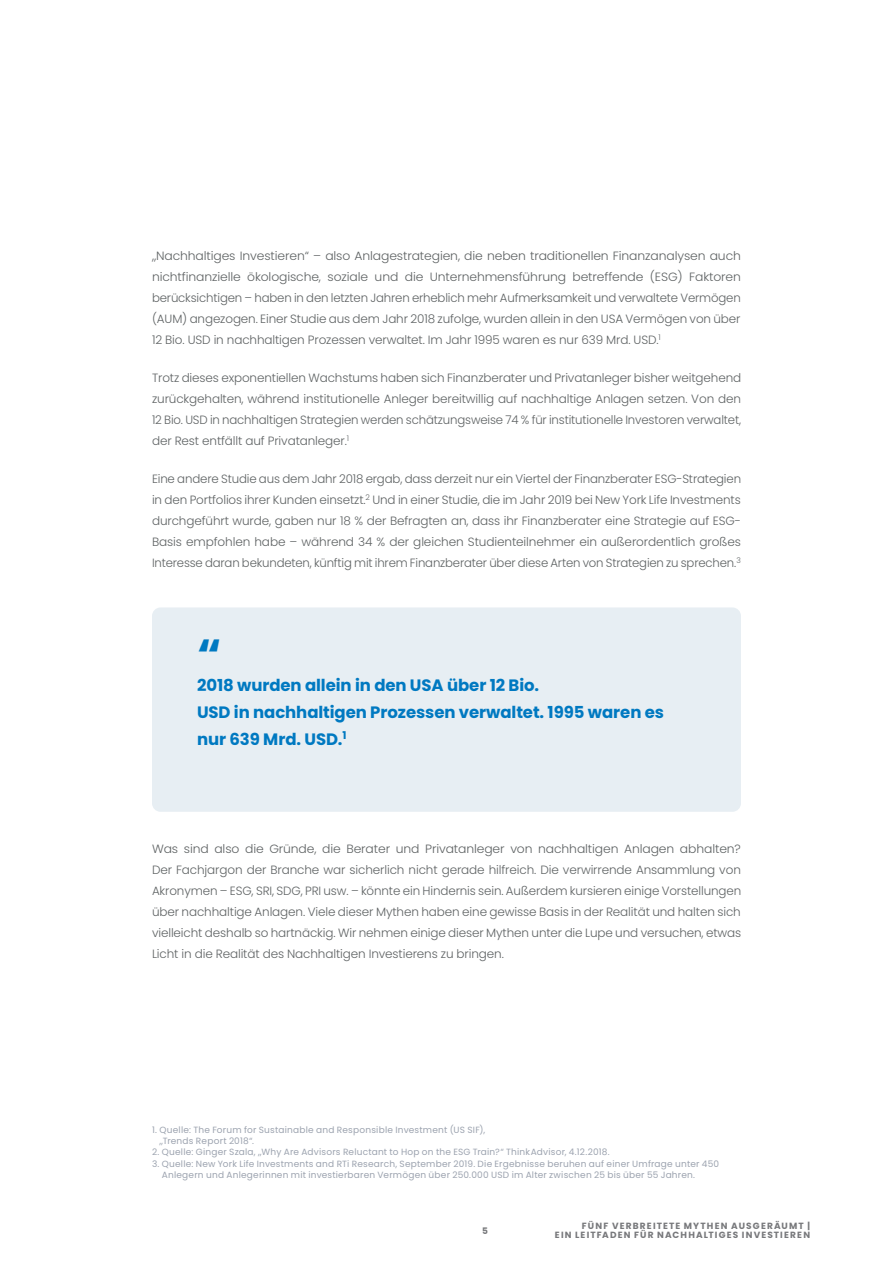
<style>
.page{position:relative;width:893px;height:1263px;background:#fff}
.page>*{position:absolute;margin:0;border:0;box-sizing:border-box;transform-origin:0 0}
.t1{font:700 45px "Poppins";color:#0079c1}
.t2{font:700 16.5px/27px "Poppins";letter-spacing:-.005em;color:#0079c1}
.t3{font:300 12px/21px "Poppins";letter-spacing:-.01em;color:#5f6364;text-align:justify}
.t4{font:9px/11.2px "Poppins";letter-spacing:.025em;color:#9ca3af}
.t5{font:700 9px/9px "Poppins";letter-spacing:.125em;color:#77787b;text-align:right}
</style>
<div class="page">
<div style="left:152px;top:607px;width:589px;height:205px;background:#e7eef3;border-radius:9px"></div>
<p class="t3" style="left:152px;top:245px;width:590px">„Nachhaltiges Investieren“ – also Anlagestrategien, die neben traditionellen Finanzanalysen auch nichtfinanzielle ökologische, soziale und die Unternehmensführung betreffende (ESG) Faktoren berücksichtigen – haben in den letzten Jahren erheblich mehr Aufmerksamkeit und verwaltete Vermögen (AUM) angezogen. Einer Studie aus dem Jahr 2018 zufolge, wurden allein in den USA Vermögen von über 12 Bio. USD in nachhaltigen Prozessen verwaltet. Im Jahr 1995 waren es nur 639 Mrd. USD.<sup>1</sup></p>
<p class="t3" style="left:152px;top:367px;width:591px">Trotz dieses exponentiellen Wachstums haben sich Finanzberater und Privatanleger bisher weitgehend zurückgehalten, während institutionelle Anleger bereitwillig auf nachhaltige Anlagen setzen. Von den 12 Bio. USD in nachhaltigen Strategien werden schätzungsweise 74 % für institutionelle Investoren verwaltet, der Rest entfällt auf Privatanleger.<sup>1</sup></p>
<p class="t3" style="left:152px;top:468px;width:591px">Eine andere Studie aus dem Jahr 2018 ergab, dass derzeit nur ein Viertel der Finanzberater ESG-Strategien in den Portfolios ihrer Kunden einsetzt.<sup>2</sup> Und in einer Studie, die im Jahr 2019 bei New York Life Investments durchgeführt wurde, gaben nur 18 % der Befragten an, dass ihr Finanzberater eine Strategie auf ESG-Basis empfohlen habe – während 34 % der gleichen Studienteilnehmer ein außerordentlich großes Interesse daran bekundeten, künftig mit ihrem Finanzberater über diese Arten von Strategien zu sprechen.<sup>3</sup></p>
<h1 class="t1" style="left:197px;top:629px;width:26px">“</h1>
<h2 class="t2" style="left:197px;top:672px;width:469px">2018 wurden allein in den USA über 12 Bio.<br>USD in nachhaltigen Prozessen verwaltet. 1995 waren es nur 639 Mrd. USD.<sup>1</sup></h2>
<p class="t3" style="left:152px;top:838px;width:591px">Was sind also die Gründe, die Berater und Privatanleger von nachhaltigen Anlagen abhalten?<br>Der Fachjargon der Branche war sicherlich nicht gerade hilfreich. Die verwirrende Ansammlung von Akronymen – ESG, SRI, SDG, PRI usw. – könnte ein Hindernis sein. Außerdem kursieren einige Vorstellungen über nachhaltige Anlagen. Viele dieser Mythen haben eine gewisse Basis in der Realität und halten sich vielleicht deshalb so hartnäckig. Wir nehmen einige dieser Mythen unter die Lupe und versuchen, etwas Licht in die Realität des Nachhaltigen Investierens zu bringen.</p>
<p class="t4" style="left:159px;top:1124px;width:327px;text-indent:-7px">1. Quelle: The Forum for Sustainable and Responsible Investment (US SIF), „Trends Report 2018“.</p>
<p class="t4" style="left:152px;top:1147px;width:459px">2. Quelle: Ginger Szala, „Why Are Advisors Reluctant to Hop on the ESG Train?“ ThinkAdvisor, 4.12.2018.</p>
<p class="t4" style="left:162px;top:1158px;width:559px;text-indent:-10px">3. Quelle: New York Life Investments and RTi Research, September 2019. Die Ergebnisse beruhen auf einer Umfrage unter 450<br>Anlegern und Anlegerinnen mit investierbaren Vermögen über 250.000 USD im Alter zwischen 25 bis über 55 Jahren.</p>
<p class="t5" style="left:482px;top:1226px;width:7px">5</p>
<p class="t5" style="left:555px;top:1221px;width:257px">FÜNF VERBREITETE MYTHEN AUSGERÄUMT |<br>EIN LEITFADEN FÜR NACHHALTIGES INVESTIEREN</p>
</div>
